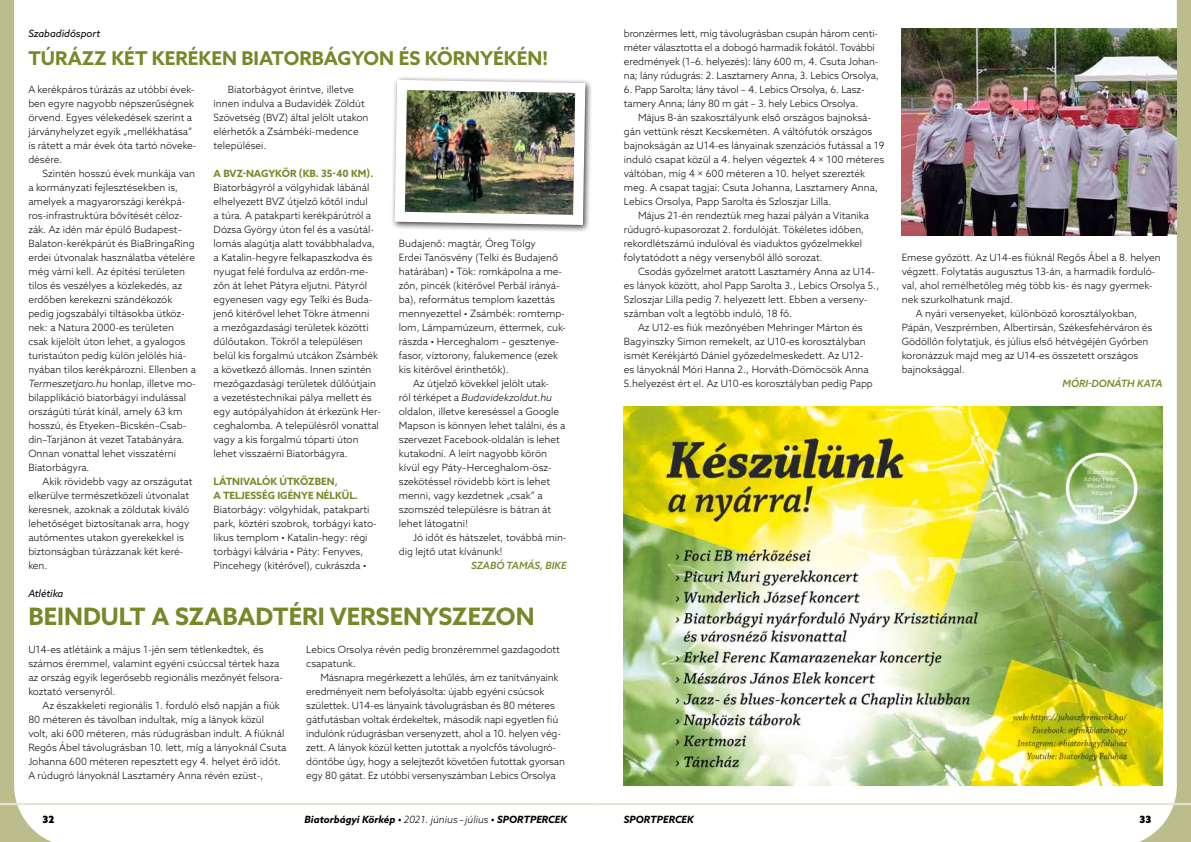
<style>
.page{position:relative;width:1191px;height:842px;background:#fff}
.page>*{position:absolute;margin:0;border:0;box-sizing:border-box;transform-origin:0 0}
.t1{font:700 24px "Azo Sans";color:#768828}
.t2{font:700 19px "Azo Sans";color:#768828}
.t3{font:300 10px/14px "Azo Sans";color:#000}
.t4{font:700 10px/14px "Azo Sans";color:#768828}
.t5{font:italic 700 10px "Azo Sans";color:#000}
.t6{font:italic 300 10px "Azo Sans";color:#000}
.t7{font:italic 500 10px "Azo Sans";color:#768828}
.t8{font:italic 10px "Azo Sans";color:#000}
.t9{font:900 10px "Azo Sans";color:#000}
.s1{font-style:italic}
.s2{font-style:normal}
.s3{font-weight:300}
</style>
<div class="page">
<svg style="left:0;top:0;width:52px;height:842px"></svg>
<hr style="left:0;top:803px;width:595px;height:2px;background:#e3e4d1">
<svg style="left:1115px;top:0;width:76px;height:842px"></svg>
<hr style="left:595px;top:803px;width:596px;height:2px;background:#e3e4d1">
<img style="left:624px;top:407px;width:538px;height:378px">
<div style="left:391px;top:76px;width:202px;height:157px;background:#000;opacity:.75"></div>
<img style="left:391px;top:76px;width:199px;height:154px">
<img style="left:901px;top:29px;width:275px;height:206px">
<p class="t8" style="left:28px;top:27px;width:74px">Szabadidősport</p>
<h2 class="t2" style="left:28px;top:45px;width:521px">TÚRÁZZ KÉT KERÉKEN BIATORBÁGYON ÉS KÖRNYÉKÉN!</h2>
<p class="t3" style="left:28px;top:82px;width:170px">A kerékpáros túrázás az utóbbi évek&shy;ben egyre nagyobb népszerűségnek örvend. Egyes vélekedések szerint a járványhelyzet egyik „mellékhatása” is rátett a már évek óta tartó növeke&shy;désére.</p>
<p class="t3" style="left:28px;top:166px;width:169px;text-indent:14px">Szintén hosszú évek munkája van a kormányzati fejlesztésekben is, amelyek a magyarországi kerékpá&shy;ros-infrastruktúra bővítését céloz&shy;zák. Az idén már épülő Budapest– Balaton-kerékpárút és BiaBringaRing erdei útvonalak használatba vételére még várni kell. Az építési területen tilos és veszélyes a közlekedés, az erdőben kerekezni szándékozók pedig jogszabályi tiltásokba ütköz&shy;nek: a Natura 2000-es területen csak kijelölt úton lehet, a gyalogos turistaúton pedig külön jelölés hiá&shy;nyában tilos kerékpározni. Ellenben a <span class="s1">Termeszetjaro.hu</span> honlap, illetve mo&shy;bilapplikáció biatorbágyi indulással országúti túrát kínál, amely 63 km hosszú, és Etyeken–Bicskén–Csab&shy;din–Tarjánon át vezet Tatabányára.<br>Onnan vonattal lehet visszatérni Biatorbágyra.</p>
<p class="t3" style="left:28px;top:474px;width:166px;text-indent:14px">Akik rövidebb vagy az országutat elkerülve természetközeli útvonalat keresnek, azoknak a zöldutak kiváló lehetőséget biztosítanak arra, hogy autómentes utakon gyerekekkel is biztonságban túrázzanak két keré&shy;ken.</p>
<p class="t3" style="left:214px;top:82px;width:156px;text-indent:14px">Biatorbágyot érintve, illetve innen indulva a Budavidék Zöldút<br>Szövetség (BVZ) által jelölt utakon elérhetők a Zsámbéki-medence települései.</p>
<p class="t4" style="left:214px;top:166px;width:161px">A BVZ-NAGYKÖR (KB. 35-40 KM).</p>
<p class="t3" style="left:214px;top:180px;width:169px">Biatorbágyról a völgyhidak lábánál elhelyezett BVZ útjelző kőtől indul<br>a túra. A patakparti kerékpárútról a Dózsa György úton fel és a vasútál&shy;lomás alagútja alatt továbbhaladva, a Katalin-hegyre felkapaszkodva és nyugat felé fordulva az erdőn-me&shy;zőn át lehet Pátyra eljutni. Pátyról egyenesen vagy egy Telki és Buda&shy;jenő kitérővel lehet Tökre átmenni<br>a mezőgazdasági területek közötti dűlőutakon. Tökről a településen belül kis forgalmú utcákon Zsámbék a következő állomás. Innen szintén mezőgazdasági területek dűlőútjain a vezetéstechnikai pálya mellett és egy autópályahídon át érkezünk Her&shy;ceghalomba. A településről vonattal vagy a kis forgalmú tóparti úton lehet visszaérni Biatorbágyra.</p>
<p class="t4" style="left:214px;top:474px;width:146px">LÁTNIVALÓK ÚTKÖZBEN,<br>A TELJESSÉG IGÉNYE NÉLKÜL.</p>
<p class="t3" style="left:214px;top:502px;width:165px">Biatorbágy: völgyhidak, patakparti park, köztéri szobrok, torbágyi kato&shy;likus templom • Katalin-hegy: régi torbágyi kálvária • Páty: Fenyves, Pincehegy (kitérővel), cukrászda •</p>
<p class="t3" style="left:399px;top:236px;width:139px">Budajenő: magtár, Öreg Tölgy</p>
<p class="t3" style="left:399px;top:250px;width:161px">Erdei Tanösvény (Telki és Budajenő</p>
<p class="t3" style="left:399px;top:264px;width:165px">határában) • Tök: romkápolna a me-</p>
<p class="t3" style="left:399px;top:278px;width:162px">zőn, pincék (kitérővel Perbál irányá-</p>
<p class="t3" style="left:399px;top:292px;width:157px">ba), református templom kazettás</p>
<p class="t3" style="left:399px;top:306px;width:167px">mennyezettel • Zsámbék: romtemp-</p>
<p class="t3" style="left:399px;top:320px;width:168px">lom, Lámpamúzeum, éttermek, cuk-</p>
<p class="t3" style="left:399px;top:334px;width:162px">rászda • Herceghalom – gesztenye-</p>
<p class="t3" style="left:399px;top:348px;width:161px">fasor, víztorony, falukemence (ezek</p>
<p class="t3" style="left:399px;top:362px;width:111px">kis kitérővel érinthetők).</p>
<p class="t3" style="left:413px;top:376px;width:137px">Az útjelző kövekkel jelölt utak-</p>
<p class="t6" style="left:399px;top:391px;width:155px"><span class="s2">ról térképet a</span> Budavidekzoldut.hu</p>
<p class="t3" style="left:399px;top:404px;width:162px">oldalon, illetve kereséssel a Google</p>
<p class="t3" style="left:399px;top:418px;width:168px">Mapson is könnyen lehet találni, és a</p>
<p class="t3" style="left:399px;top:432px;width:162px">szervezet Facebook-oldalán is lehet</p>
<p class="t3" style="left:399px;top:446px;width:150px">kutakodni. A leírt nagyobb körön</p>
<p class="t3" style="left:399px;top:460px;width:154px">kívül egy Páty–Herceghalom-ös -</p>
<p class="t3" style="left:399px;top:474px;width:153px">szekötéssel rövidebb kört is lehet</p>
<p class="t3" style="left:399px;top:488px;width:145px">menni, vagy kezdetnek „csak” a</p>
<p class="t3" style="left:399px;top:502px;width:154px">szomszéd településre is bátran át</p>
<p class="t3" style="left:399px;top:516px;width:71px">lehet látogatni!</p>
<p class="t3" style="left:413px;top:530px;width:155px">Jó időt és hátszelet, továbbá min-</p>
<p class="t3" style="left:399px;top:544px;width:105px">dig lejtő utat kívánunk!</p>
<p class="t7" style="left:471px;top:559px;width:97px">SZABÓ TAMÁS, BIKE</p>
<p class="t8" style="left:28px;top:587px;width:36px">Atlétika</p>
<h1 class="t1" style="left:28px;top:600px;width:508px">BEINDULT A SZABADTÉRI VERSENYSZEZON</h1>
<p class="t3" style="left:28px;top:642px;width:256px">U14-es atlétáink a május 1-jén sem tétlenkedtek, és számos éremmel, valamint egyéni csúccsal tértek haza az ország egyik legerősebb regionális mezőnyét felsora&shy;koztató versenyről.</p>
<p class="t3" style="left:28px;top:698px;width:259px;text-indent:14px">Az északkeleti regionális 1. forduló első napján a fiúk 80 méteren és távolban indultak, míg a lányok közül volt, aki 600 méteren, más rúdugrásban indult. A fiúknál Regős Ábel távolugrásban 10. lett, míg a lányoknál Csuta Johanna 600 méteren repesztett egy 4. helyet érő időt.<br>A rúdugró lányoknál Lasztaméry Anna révén ezüst-,</p>
<p class="t3" style="left:306px;top:642px;width:255px">Lebics Orsolya révén pedig bronzéremmel gazdagodott csapatunk.</p>
<p class="t3" style="left:306px;top:670px;width:260px;text-indent:14px">Másnapra megérkezett a lehűlés, ám ez tanítványaink eredményeit nem befolyásolta: újabb egyéni csúcsok születtek. U14-es lányaink távolugrásban és 80 méteres gátfutásban voltak érdekeltek, második napi egyetlen fiú indulónk rúdugrásban versenyzett, ahol a 10. helyen vég&shy;zett. A lányok közül ketten jutottak a nyolcfős távolugró&shy;döntőbe úgy, hogy a selejtezőt követően futottak gyorsan egy 80 gátat. Ez utóbbi versenyszámban Lebics Orsolya</p>
<p class="t9" style="left:43px;top:813px;width:13px">32</p>
<p class="t5" style="left:304px;top:813px;width:264px">Biatorbágyi Körkép • <span class="s3">2021. június – július</span> • SPORTPERCEK</p>
<p class="t3" style="left:624px;top:26px;width:257px">bronzérmes lett, míg távolugrásban csupán három centi&shy;méter választotta el a dobogó harmadik fokától. További eredmények (1–6. helyezés): lány 600 m, 4. Csuta Johan&shy;na; lány rúdugrás: 2. Lasztamery Anna, 3. Lebics Orsolya,</p>
<p class="t3" style="left:624px;top:82px;width:242px">6. Papp Sarolta; lány távol – 4. Lebics Orsolya, 6. Lasz-</p>
<p class="t3" style="left:624px;top:96px;width:236px">tamery Anna; lány 80 m gát – 3. hely Lebics Orsolya.</p>
<p class="t3" style="left:638px;top:110px;width:234px">Május 8-án szakosztályunk első országos bajnoksá-</p>
<p class="t3" style="left:624px;top:124px;width:250px">gán vettünk részt Kecskeméten. A váltófutók országos</p>
<p class="t3" style="left:624px;top:138px;width:262px">bajnokságán az U14-es lányainak szenzációs futással a 19</p>
<p class="t3" style="left:624px;top:152px;width:262px">induló csapat közül a 4. helyen végeztek 4 × 100 méteres</p>
<p class="t3" style="left:624px;top:166px;width:243px">váltóban, míg 4 × 600 méteren a 10. helyet szerezték</p>
<p class="t3" style="left:624px;top:180px;width:256px">meg. A csapat tagjai: Csuta Johanna, Lasztamery Anna,</p>
<p class="t3" style="left:624px;top:194px;width:209px">Lebics Orsolya, Papp Sarolta és Szloszjar Lilla.</p>
<p class="t3" style="left:638px;top:208px;width:233px">Május 21-én rendeztük meg hazai pályán a Vitanika</p>
<p class="t3" style="left:624px;top:222px;width:242px">rúdugró-kupasorozat 2. fordulóját. Tökéletes időben,</p>
<p class="t3" style="left:624px;top:236px;width:240px">rekordlétszámú indulóval és viaduktos győzelmekkel</p>
<p class="t3" style="left:624px;top:250px;width:200px">folytatódott a négy versenyből álló sorozat.</p>
<p class="t3" style="left:638px;top:264px;width:238px">Csodás győzelmet aratott Lasztaméry Anna az U14-</p>
<p class="t3" style="left:624px;top:278px;width:257px">es lányok között, ahol Papp Sarolta 3., Lebics Orsolya 5.,</p>
<p class="t3" style="left:624px;top:292px;width:245px">Szloszjar Lilla pedig 7. helyezett lett. Ebben a verseny-</p>
<p class="t3" style="left:624px;top:306px;width:170px">számban volt a legtöbb induló, 18 fő.</p>
<p class="t3" style="left:638px;top:320px;width:226px">Az U12-es fiúk mezőnyében Mehringer Márton és</p>
<p class="t3" style="left:624px;top:334px;width:243px">Bagyinszky Simon remekelt, az U10-es korosztályban</p>
<p class="t3" style="left:624px;top:348px;width:241px">ismét Kerékjártó Dániel győzedelmeskedett. Az U12-</p>
<p class="t3" style="left:624px;top:362px;width:246px">es lányoknál Móri Hanna 2., Horváth-Dömöcsök Anna</p>
<p class="t3" style="left:624px;top:376px;width:250px">5.helyezést ért el. Az U10-es korosztályban pedig Papp</p>
<p class="t3" style="left:901px;top:250px;width:261px">Emese győzött. Az U14-es fiúknál Regős Ábel a 8. helyen</p>
<p class="t3" style="left:901px;top:264px;width:255px">végzett. Folytatás augusztus 13-án, a harmadik forduló-</p>
<p class="t3" style="left:901px;top:278px;width:252px">val, ahol remélhetőleg még több kis- és nagy gyermek-</p>
<p class="t3" style="left:901px;top:292px;width:113px">nek szurkolhatunk majd.</p>
<p class="t3" style="left:916px;top:306px;width:223px">A nyári versenyeket, különböző korosztályokban,</p>
<p class="t3" style="left:901px;top:320px;width:252px">Pápán, Veszprémben, Albertirsán, Székesfehérváron és</p>
<p class="t3" style="left:901px;top:334px;width:248px">Gödöllőn folytatjuk, és július első hétvégéjén Győrben</p>
<p class="t3" style="left:901px;top:348px;width:238px">koronázzuk majd meg az U14-es összetett országos</p>
<p class="t3" style="left:901px;top:362px;width:65px">bajnoksággal.</p>
<p class="t7" style="left:1062px;top:377px;width:102px">MÓRI-DONÁTH KATA</p>
<p class="t5" style="left:624px;top:813px;width:71px">SPORTPERCEK</p>
<p class="t9" style="left:1139px;top:813px;width:13px">33</p>
</div>
